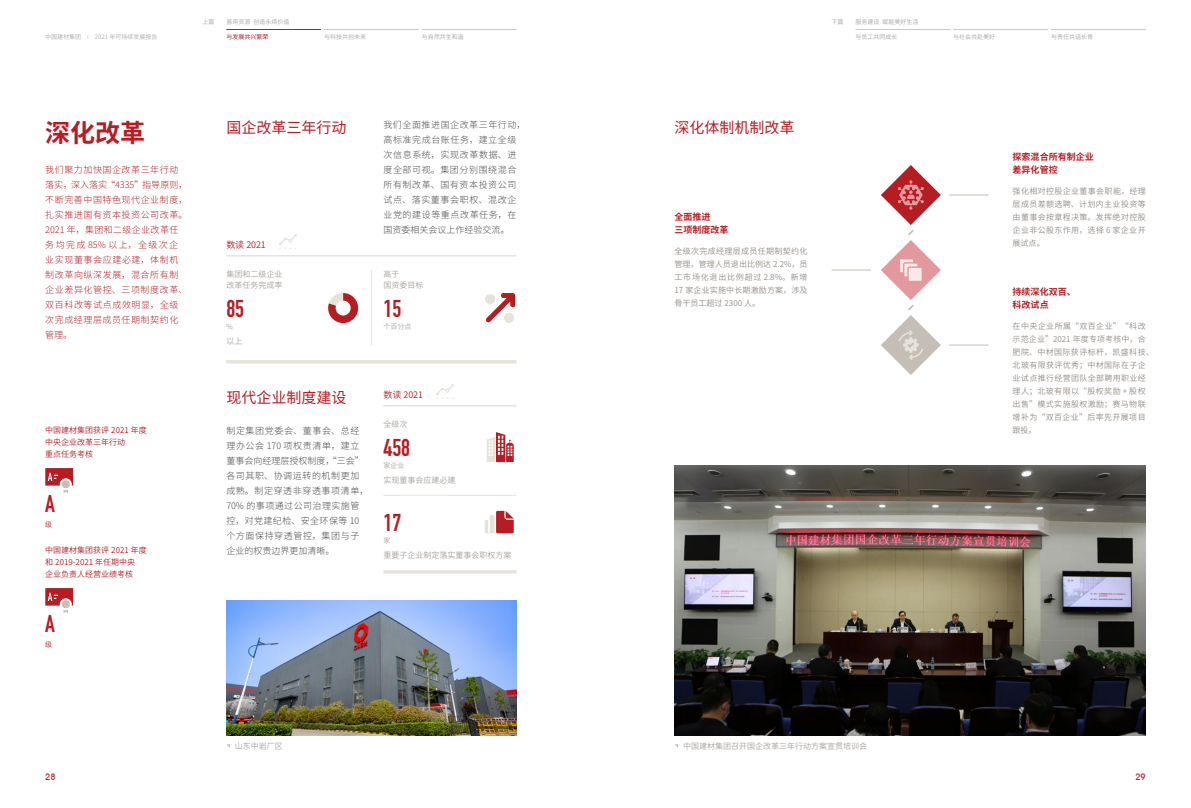
<style>
.page{position:relative;width:1191px;height:808px;background:#fff}
.page>*{position:absolute;margin:0;border:0;box-sizing:border-box;transform-origin:0 0}
.t1{font:700 25px "Source Han Sans CN";color:#b61d22}
.t2{font:700 24px "DIN Condensed";color:#b61d22}
.t3{font:15px "Source Han Sans CN";color:#b61d22}
.t4{font:300 9px/15px "Source Han Sans CN";letter-spacing:.065em;color:#4c4948}
.t5{font:300 9px/15px "Source Han Sans CN";letter-spacing:.06em;color:#b61d22}
.t6{font:700 9px/13px "Source Han Sans CN";color:#b61d22}
.t7{font:9px "Source Han Sans CN";letter-spacing:-.01em;color:#b61d22}
.t8{font:500 9px "Avant Garde IT Cby BT";color:#b61d22}
.t9{font:8px/13px "Source Han Sans CN";letter-spacing:.045em;color:#938c86;text-align:justify}
.t10{font:8px/11px "Source Han Sans CN";color:#a8a19c}
.t11{font:8px/12px "Source Han Sans CN";color:#b61d22}
.t12{font:7px "Source Han Sans CN";color:#a8a19c}
.t13{font:7px "Source Han Sans CN";color:#b61d22}
.t14{font:6px "Source Han Sans CN";color:#aaabab}
.t15{font:6px "Source Han Sans CN";color:#aaabab}
.t16{font:6px "Source Han Sans CN";color:#b61d22}
</style>
<div class="page">
<hr style="left:226px;top:29px;width:95px;height:1px;background:#b61d22">
<hr style="left:324px;top:29px;width:95px;height:1px;background:#c9caca">
<hr style="left:422px;top:29px;width:94px;height:1px;background:#c9caca">
<hr style="left:855px;top:29px;width:95px;height:1px;background:#c9caca">
<hr style="left:953px;top:29px;width:95px;height:1px;background:#c9caca">
<hr style="left:1051px;top:29px;width:94px;height:1px;background:#c9caca">
<svg style="left:328px;top:293px;width:30px;height:30px"></svg>
<hr style="left:371px;top:270px;width:1px;height:75px;background:#e6e3db">
<hr style="left:226px;top:255px;width:290px;height:1px;background:#e6e3db">
<hr style="left:383px;top:495px;width:133px;height:1px;background:#e6e3db">
<hr style="left:383px;top:405px;width:133px;height:1px;background:#e6e3db">
<img style="left:226px;top:600px;width:290px;height:135px">
<img style="left:674px;top:465px;width:471px;height:270px">
<hr style="left:949px;top:195px;width:39px;height:1px;background:#c5beb6">
<hr style="left:832px;top:270px;width:38px;height:1px;background:#c5beb6">
<hr style="left:949px;top:345px;width:39px;height:1px;background:#c5beb6">
<svg style="left:226px;top:360px;width:290px;height:4px"></svg>
<hr style="left:383px;top:570px;width:133px;height:4px;background:#e6e3db">
<svg style="left:485px;top:293px;width:30px;height:30px"></svg>
<svg style="left:487px;top:432px;width:27px;height:30px"></svg>
<svg style="left:881px;top:165px;width:60px;height:210px"></svg>
<svg style="left:279px;top:234px;width:18px;height:15px"></svg>
<svg style="left:436px;top:384px;width:18px;height:15px"></svg>
<svg style="left:485px;top:511px;width:29px;height:22px"></svg>
<svg style="left:45px;top:468px;width:28px;height:25px"></svg>
<svg style="left:45px;top:588px;width:28px;height:25px"></svg>
<p class="t15" style="left:45px;top:34px;width:114px">中国建材集团 <sup>|</sup> 2021 年可持续发展报告</p>
<p class="t14" style="left:202px;top:19px;width:13px">上篇</p>
<p class="t14" style="left:226px;top:19px;width:64px">善用资源 创造永续价值</p>
<p class="t14" style="left:831px;top:19px;width:13px">下篇</p>
<p class="t14" style="left:855px;top:19px;width:64px">服务建设 赋能美好生活</p>
<p class="t16" style="left:226px;top:34px;width:43px">与发展共兴繁荣</p>
<p class="t14" style="left:422px;top:34px;width:43px">与自然共生和谐</p>
<p class="t14" style="left:953px;top:34px;width:43px">与社会共赴美好</p>
<p class="t14" style="left:324px;top:34px;width:43px">与科技共创未来</p>
<p class="t14" style="left:855px;top:34px;width:43px">与员工共同成长</p>
<p class="t14" style="left:1051px;top:34px;width:43px">与责任共话长青</p>
<h1 class="t1" style="left:45px;top:119px;width:102px">深化改革</h1>
<p class="t5" style="left:45px;top:162px;width:144px">我们聚力加快国企改革三年行动落实，深入落实“4335”指导原则，不断完善中国特色现代企业制度，扎实推进国有资本投资公司改革。<br>2021 年，集团和二级企业改革任务均完成 85% 以上，全级次企业实现董事会应建必建，体制机制改革向纵深发展，混合所有制企业差异化管控、三项制度改革、双百科改等试点成效明显，全级次完成经理层成员任期制契约化管理。</p>
<p class="t11" style="left:45px;top:424px;width:103px">中国建材集团获评 2021 年度中央企业改革三年行动<br>重点任务考核</p>
<h2 class="t2" style="left:45px;top:487px;width:11px">A</h2>
<p class="t13" style="left:45px;top:520px;width:8px">级</p>
<p class="t11" style="left:45px;top:544px;width:103px">中国建材集团获评 2021 年度和 2019-2021 年任期中央<br>企业负责人经营业绩考核</p>
<h2 class="t2" style="left:45px;top:607px;width:11px">A</h2>
<p class="t13" style="left:45px;top:640px;width:8px">级</p>
<p class="t4" style="left:383px;top:117px;width:144px">我们全面推进国企改革三年行动，高标准完成台账任务，建立全级次信息系统，实现改革数据、进度全部可视。集团分别围绕混合所有制改革、国有资本投资公司试点、落实董事会职权、混改企业党的建设等重点改革任务，在国资委相关会议上作经验交流。</p>
<h3 class="t3" style="left:226px;top:119px;width:121px">国企改革三年行动</h3>
<h3 class="t3" style="left:674px;top:119px;width:121px">深化体制机制改革</h3>
<p class="t6" style="left:674px;top:210px;width:55px">全面推进<br>三项制度改革</p>
<p class="t7" style="left:226px;top:240px;width:41px">数读 2021</p>
<p class="t10" style="left:226px;top:269px;width:57px">集团和二级企业改革任务完成率</p>
<p class="t10" style="left:383px;top:269px;width:41px">高于<br>国资委目标</p>
<p class="t12" style="left:226px;top:323px;width:8px">%</p>
<h2 class="t2" style="left:226px;top:292px;width:19px">85</h2>
<h2 class="t2" style="left:383px;top:292px;width:19px">15</h2>
<p class="t12" style="left:383px;top:323px;width:29px">个百分点</p>
<p class="t10" style="left:226px;top:336px;width:17px">以上</p>
<h3 class="t3" style="left:226px;top:389px;width:121px">现代企业制度建设</h3>
<p class="t7" style="left:383px;top:390px;width:41px">数读 2021</p>
<h2 class="t2" style="left:383px;top:431px;width:28px">458</h2>
<p class="t10" style="left:383px;top:419px;width:25px">全级次</p>
<p class="t12" style="left:383px;top:462px;width:22px">家企业</p>
<p class="t4" style="left:226px;top:423px;width:144px">制定集团党委会、董事会、总经理办公会 170 项权责清单，建立董事会向经理层授权制度，“三会”各司其职、协调运转的机制更加成熟。制定穿透非穿透事项清单，<br>70% 的事项通过公司治理实施管控，对党建纪检、安全环保等 10个方面保持穿透管控，集团与子企业的权责边界更加清晰。</p>
<p class="t10" style="left:383px;top:475px;width:73px">实现董事会应建必建</p>
<h2 class="t2" style="left:383px;top:506px;width:19px">17</h2>
<p class="t12" style="left:383px;top:537px;width:8px">家</p>
<p class="t10" style="left:383px;top:550px;width:129px">重要子企业制定落实董事会职权方案</p>
<p class="t9" style="left:674px;top:245px;width:135px">全级次完成经理层成员任期制契约化管理，管理人员退出比例达 2.2%，员工市场化退出比例超过 2.8%。新增17 家企业实施中长期激励方案，涉及骨干员工超过 2300 人。</p>
<p class="t6" style="left:1012px;top:150px;width:83px">探索混合所有制企业差异化管控</p>
<p class="t9" style="left:1012px;top:185px;width:135px">强化相对控股企业董事会职能，经理层成员差额选聘、计划内主业投资等由董事会按章程决策。发挥绝对控股企业非公股东作用，选择 6 家企业开展试点。</p>
<p class="t6" style="left:1012px;top:285px;width:65px">持续深化双百、科改试点</p>
<p class="t9" style="left:1012px;top:320px;width:142px;text-align:left">在中央企业所属“双百企业”“科改示范企业”2021 年度专项考核中，合肥院、中材国际获评标杆，凯盛科技、北玻有限获评优秀；中材国际在子企业试点推行经营团队全部聘用职业经理人；北玻有限以“股权奖励 + 股权出售”模式实施股权激励；赛马物联增补为“双百企业”后率先开展项目跟投。</p>
<p class="t10" style="left:235px;top:741px;width:49px">山东中岩厂区</p>
<p class="t10" style="left:683px;top:741px;width:185px">中国建材集团召开国企改革三年行动方案宣贯培训会</p>
<p class="t8" style="left:45px;top:772px;width:12px">28</p>
<p class="t8" style="left:1135px;top:772px;width:12px">29</p>
</div>
